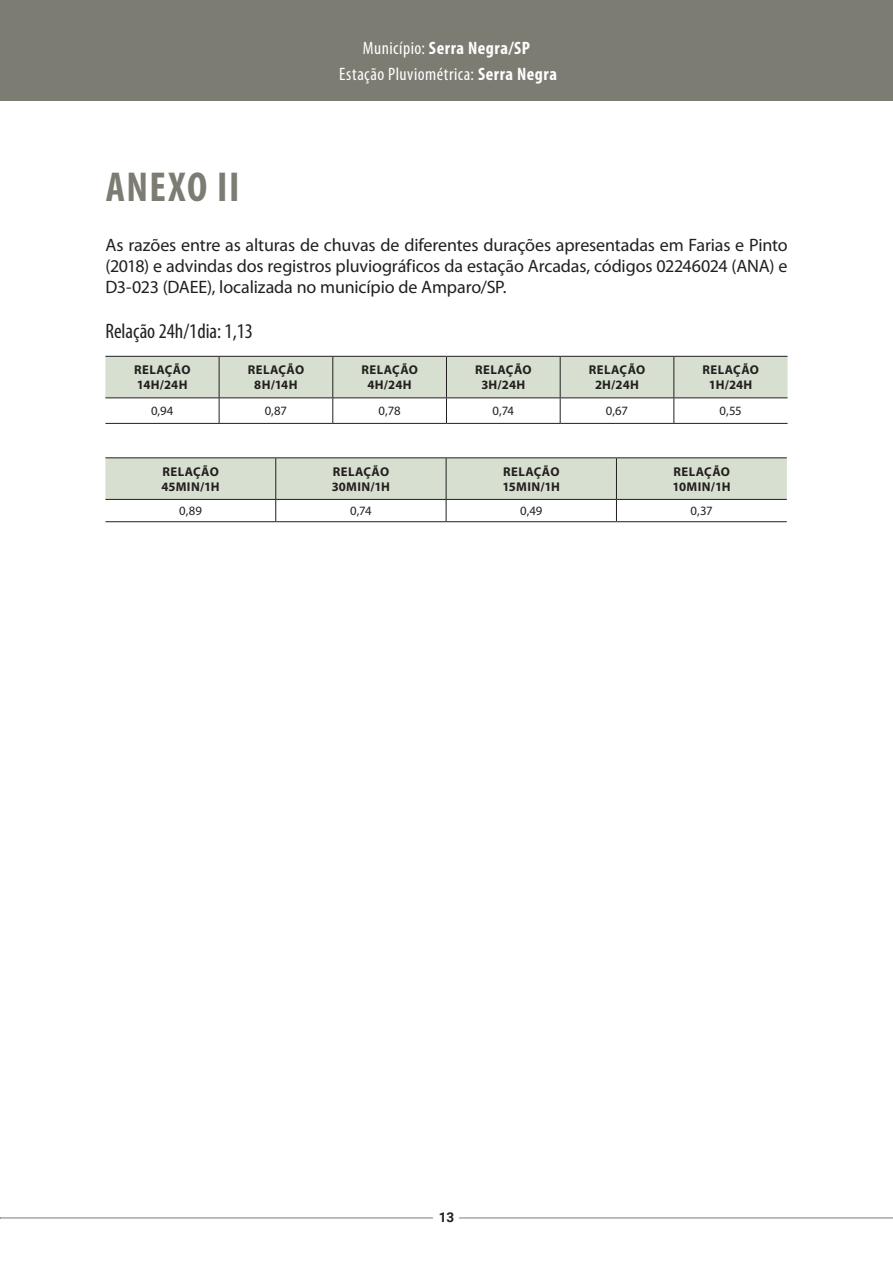
<style>
.page{position:relative;width:893px;height:1263px;background:#fff}
.page>*{position:absolute;margin:0;border:0;box-sizing:border-box;transform-origin:0 0}
.t1{font:700 condensed 42px "Myriad Pro";letter-spacing:.035em;color:#7d7c73}
.Legenda_Anexo{font:condensed 21px "Myriad Pro";color:#231f20}
.CORPO_TEXTO{font:18px/21px "Myriad Pro";letter-spacing:-.01em;color:#231f20;text-align:justify}
.t2{font:condensed 18px "Myriad Pro";letter-spacing:.03em;color:#fff}
.t3{font:700 condensed 18px "Myriad Pro";letter-spacing:.03em;color:#fff}
.t4{font:700 13.5px "Roboto";color:#231f20}
.Tabela_Cabeçalho{font:700 12.75px/15px "Myriad Pro";letter-spacing:.025em;color:#231f20}
.Tabela_Corpo{font:12.75px "Myriad Pro";letter-spacing:-.02em;color:#231f20}
.s1{font-weight:400}
.s2{font-weight:700}
</style>
<div class="page">
<div style="left:0;top:0;width:893px;height:100px;background:#7d7c73"></div>
<hr style="left:0;top:1217px;width:893px;height:1px;background:#7d7c73">
<div style="left:433px;top:1205px;width:26px;height:23px;background:#fff"></div>
<hr style="left:105px;top:423px;width:114px;height:1px;background:#231f20">
<hr style="left:219px;top:423px;width:114px;height:1px;background:#231f20">
<hr style="left:333px;top:423px;width:113px;height:1px;background:#231f20">
<hr style="left:446px;top:423px;width:114px;height:1px;background:#231f20">
<hr style="left:560px;top:423px;width:114px;height:1px;background:#231f20">
<hr style="left:674px;top:423px;width:113px;height:1px;background:#231f20">
<svg style="left:105px;top:356px;width:682px;height:67px"></svg>
<hr style="left:105px;top:457px;width:171px;height:1px;background:#231f20">
<hr style="left:276px;top:457px;width:170px;height:1px;background:#231f20">
<hr style="left:446px;top:457px;width:170px;height:1px;background:#231f20">
<hr style="left:616px;top:457px;width:171px;height:1px;background:#231f20">
<hr style="left:105px;top:521px;width:171px;height:1px;background:#231f20">
<hr style="left:276px;top:521px;width:170px;height:1px;background:#231f20">
<hr style="left:446px;top:521px;width:170px;height:1px;background:#231f20">
<hr style="left:616px;top:521px;width:171px;height:1px;background:#231f20">
<svg style="left:105px;top:458px;width:682px;height:63px"></svg>
<p class="t3" style="left:363px;top:37px;width:168px"><span class="s1">Município:</span> Serra Negra/SP</p>
<p class="t2" style="left:339px;top:63px;width:219px">Estação Pluviométrica: <span class="s2">Serra Negra</span></p>
<p class="t1" style="left:106px;top:160px;width:135px">ANEXO II</p>
<p class="CORPO_TEXTO" style="left:105px;top:234px;width:684px">As razões entre as alturas de chuvas de diferentes durações apresentadas em Farias e Pinto (2018) e advindas dos registros pluviográficos da estação Arcadas, códigos 02246024 (ANA) e D3-023 (DAEE), localizada no município de Amparo/SP.</p>
<p class="Legenda_Anexo" style="left:105px;top:318px;width:149px">Relação 24h/1dia: 1,13</p>
<p class="Tabela_Cabeçalho" style="left:134px;top:362px;width:58px">RELAÇÃO</p>
<p class="Tabela_Cabeçalho" style="left:137px;top:377px;width:52px">14H/24H</p>
<p class="Tabela_Cabeçalho" style="left:248px;top:362px;width:58px">RELAÇÃO</p>
<p class="Tabela_Cabeçalho" style="left:254px;top:377px;width:45px">8H/14H</p>
<p class="Tabela_Cabeçalho" style="left:361px;top:362px;width:58px">RELAÇÃO</p>
<p class="Tabela_Cabeçalho" style="left:368px;top:377px;width:46px">4H/24H</p>
<p class="Tabela_Cabeçalho" style="left:475px;top:362px;width:58px">RELAÇÃO</p>
<p class="Tabela_Cabeçalho" style="left:481px;top:377px;width:45px">3H/24H</p>
<p class="Tabela_Cabeçalho" style="left:589px;top:362px;width:58px">RELAÇÃO</p>
<p class="Tabela_Cabeçalho" style="left:595px;top:377px;width:45px">2H/24H</p>
<p class="Tabela_Cabeçalho" style="left:702px;top:362px;width:58px">RELAÇÃO</p>
<p class="Tabela_Cabeçalho" style="left:709px;top:377px;width:45px">1H/24H</p>
<p class="Tabela_Corpo" style="left:151px;top:403px;width:24px">0,94</p>
<p class="Tabela_Corpo" style="left:265px;top:403px;width:24px">0,87</p>
<p class="Tabela_Corpo" style="left:379px;top:403px;width:24px">0,78</p>
<p class="Tabela_Corpo" style="left:493px;top:403px;width:23px">0,74</p>
<p class="Tabela_Corpo" style="left:606px;top:403px;width:24px">0,67</p>
<p class="Tabela_Corpo" style="left:720px;top:403px;width:24px">0,55</p>
<p class="Tabela_Cabeçalho" style="left:161px;top:464px;width:60px">RELAÇÃO<br>45MIN/1H</p>
<p class="Tabela_Cabeçalho" style="left:332px;top:464px;width:60px">RELAÇÃO<br>30MIN/1H</p>
<p class="Tabela_Cabeçalho" style="left:502px;top:464px;width:59px">RELAÇÃO<br>15MIN/1H</p>
<p class="Tabela_Cabeçalho" style="left:673px;top:464px;width:59px">RELAÇÃO<br>10MIN/1H</p>
<p class="Tabela_Corpo" style="left:179px;top:503px;width:24px">0,89</p>
<p class="Tabela_Corpo" style="left:350px;top:503px;width:23px">0,74</p>
<p class="Tabela_Corpo" style="left:520px;top:503px;width:24px">0,49</p>
<p class="Tabela_Corpo" style="left:690px;top:503px;width:24px">0,37</p>
<p class="t4" style="left:439px;top:1208px;width:17px">13</p>
</div>
